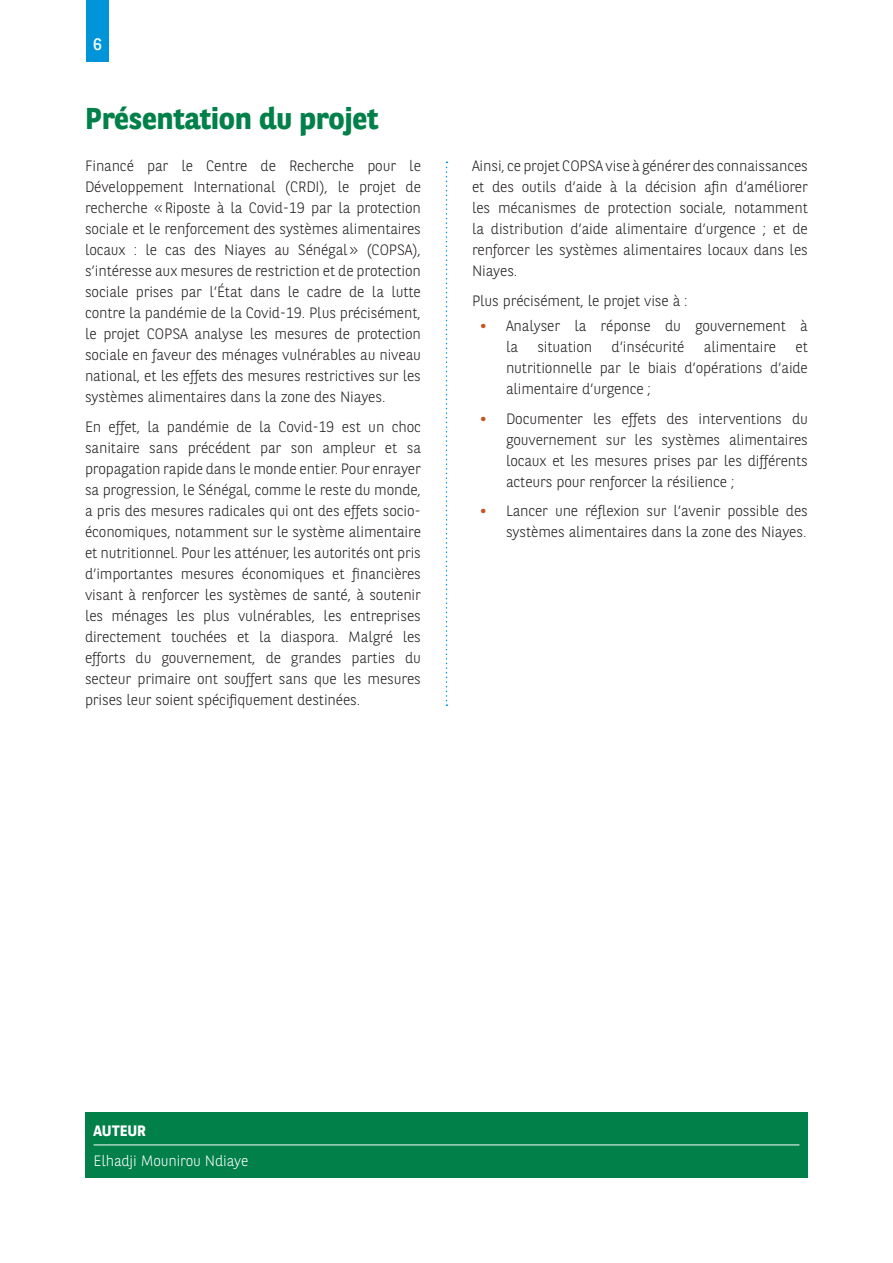
<style>
.page{position:relative;width:893px;height:1263px;background:#fff}
.page>*{position:absolute;margin:0;border:0;box-sizing:border-box;transform-origin:0 0}
.Titre_0{font:700 30px "BNPP Sans";letter-spacing:-.01em;color:#018049}
.t1{font:16.5px "BNPP Sans";color:#fff}
.t2{font:300 15px/21px "BNPP Sans";letter-spacing:-.01em;color:#231f20;text-align:justify}
.t3{font:300 15px "BNPP Sans";letter-spacing:-.01em;color:#fff}
.Auteur{font:700 15px "BNPP Sans";letter-spacing:-.01em;color:#fff}
.s1{font-weight:700;color:#c25726}
</style>
<div class="page">
<div style="left:86px;top:0;width:23px;height:62px;background:#0095d9"></div>
<div style="left:85px;top:1113px;width:723px;height:65px;background:#018049"></div>
<hr style="left:94px;top:1145px;width:705px;height:1px;background:#fff">
<svg style="left:446px;top:162px;width:1px;height:544px"></svg>
<p class="t1" style="left:93px;top:33px;width:10px">6</p>
<p class="Titre_0" style="left:85px;top:98px;width:295px">Présentation du projet</p>
<p class="t2" style="left:85px;top:155px;width:337px">Financé par le Centre de Recherche pour le Développement International (CRDI), le projet de recherche «Riposte à la Covid-19 par la protection sociale et le renforcement des systèmes alimentaires locaux : le cas des Niayes au Sénégal» (COPSA), s’intéresse aux mesures de restriction et de protection sociale prises par l’État dans le cadre de la lutte contre la pandémie de la Covid-19. Plus précisément, le projet COPSA analyse les mesures de protection sociale en faveur des ménages vulnérables au niveau national, et les effets des mesures restrictives sur les systèmes alimentaires dans la zone des Niayes.</p>
<p class="t2" style="left:85px;top:415px;width:337px">En effet, la pandémie de la Covid-19 est un choc sanitaire sans précédent par son ampleur et sa propagation rapide dans le monde entier. Pour enrayer sa progression, le Sénégal, comme le reste du monde, a pris des mesures radicales qui ont des effets socio&shy;économiques, notamment sur le système alimentaire et nutritionnel. Pour les atténuer, les autorités ont pris d’importantes mesures économiques et financières visant à renforcer les systèmes de santé, à soutenir les ménages les plus vulnérables, les entreprises directement touchées et la diaspora. Malgré les efforts du gouvernement, de grandes parties du secteur primaire ont souffert sans que les mesures prises leur soient spécifiquement destinées.</p>
<p class="t2" style="left:472px;top:155px;width:337px">Ainsi, ce projet COPSA vise à générer des connaissances et des outils d’aide à la décision afin d’améliorer les mécanismes de protection sociale, notamment la distribution d’aide alimentaire d’urgence ; et de renforcer les systèmes alimentaires locaux dans les Niayes.</p>
<p class="t2" style="left:472px;top:289px;width:217px">Plus précisément, le projet vise à :</p>
<p class="t2" style="left:506px;top:315px;width:303px;text-indent:-26px"><span class="s1">•</span> Analyser la réponse du gouvernement à la</p>
<p class="t2" style="left:537px;top:336px;width:56px">situation</p>
<p class="t2" style="left:612px;top:336px;width:74px">d’insécurité</p>
<p class="t2" style="left:704px;top:336px;width:74px">alimentaire</p>
<p class="t2" style="left:506px;top:336px;width:303px;text-indent:289px">et nutritionnelle par le biais d’opérations d’aide alimentaire d’urgence ;</p>
<p class="t2" style="left:506px;top:407px;width:303px;text-indent:-26px"><span class="s1">•</span> Documenter les effets des interventions du gouvernement sur les systèmes alimentaires locaux et les mesures prises par les différents acteurs pour renforcer la résilience ;</p>
<p class="t2" style="left:480px;top:500px;width:329px;text-align:right"><span class="s1">•</span> Lancer une réflexion sur l’avenir possible des systèmes alimentaires dans la zone des Niayes.</p>
<p class="Auteur" style="left:94px;top:1121px;width:54px">AUTEUR</p>
<p class="t3" style="left:94px;top:1150px;width:156px">Elhadji Mounirou Ndiaye</p>
</div>
